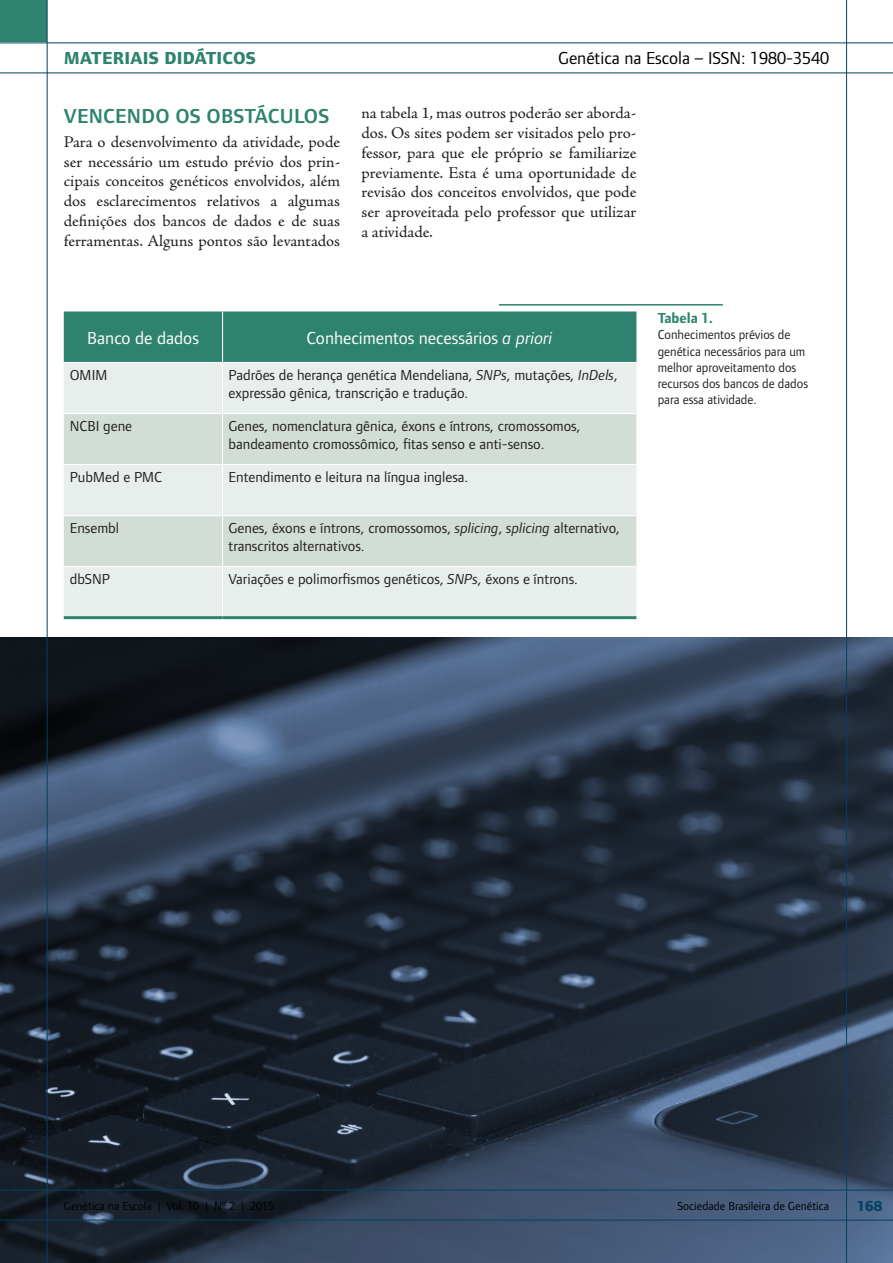
<style>
.page{position:relative;width:893px;height:1263px;background:#fff}
.page>*{position:absolute;margin:0;border:0;box-sizing:border-box;transform-origin:0 0}
.Subtítulo{font:600 21px "Foundry Form Sans";letter-spacing:.015em;color:#2e836e}
.t1{font:18px "Foundry Form Sans";color:#fff}
.t2{font:18px "Foundry Form Sans";color:#000}
.t3{font:800 18px "Foundry Form Sans";letter-spacing:.015em;color:#2e836e}
.Texto{font:16.5px/19.8px "Adobe Jenson Pro";color:#231f20;text-align:justify}
.t4{font:15px/18px "Foundry Form Sans";color:#231f20}
.Legenda{font:700 15px "Foundry Form Sans";color:#2e836e;scale:.96 1}
.t5{font:800 15px "Foundry Form Sans";color:#014260}
.Legenda-2{font:13.5px/16.2px "Foundry Form Sans";color:#231f20;scale:.96 1}
.t6{font:12px "Foundry Form Sans";color:#000}
.s1{font-style:italic}
</style>
<div class="page">
<div style="left:64px;top:311px;width:572px;height:51px;background:#2e836e"></div>
<div style="left:64px;top:363px;width:572px;height:253px;background:#e7eeeb"></div>
<svg style="left:64px;top:414px;width:572px;height:152px;background:#d9e2dd"></svg>
<hr style="left:222px;top:311px;width:1px;height:51px;background:#fff">
<hr style="left:222px;top:363px;width:1px;height:50px;background:#fff">
<hr style="left:64px;top:413px;width:159px;height:1px;background:#fff">
<hr style="left:223px;top:413px;width:413px;height:1px;background:#fff">
<hr style="left:222px;top:414px;width:1px;height:50px;background:#fff">
<hr style="left:64px;top:464px;width:159px;height:1px;background:#fff">
<hr style="left:223px;top:464px;width:413px;height:1px;background:#fff">
<hr style="left:222px;top:465px;width:1px;height:50px;background:#fff">
<hr style="left:64px;top:515px;width:159px;height:1px;background:#fff">
<hr style="left:223px;top:515px;width:413px;height:1px;background:#fff">
<hr style="left:222px;top:516px;width:1px;height:50px;background:#fff">
<hr style="left:64px;top:566px;width:159px;height:1px;background:#fff">
<hr style="left:223px;top:566px;width:413px;height:1px;background:#fff">
<hr style="left:222px;top:567px;width:1px;height:49px;background:#fff">
<hr style="left:64px;top:616px;width:159px;height:3px;background:#2e836e">
<hr style="left:223px;top:616px;width:413px;height:3px;background:#2e836e">
<hr style="left:499px;top:304px;width:224px;height:2px;background:#2e836e">
<img style="left:0;top:638px;width:893px;height:625px">
<div style="left:0;top:0;width:47px;height:42px;background:#2e836e"></div>
<hr style="left:47px;top:0;width:1px;height:1263px;background:#014260">
<hr style="left:846px;top:0;width:1px;height:1263px;background:#014260">
<hr style="left:0;top:1190px;width:893px;height:1px;background:#014260">
<hr style="left:0;top:1220px;width:893px;height:1px;background:#014260">
<hr style="left:0;top:43px;width:893px;height:1px;background:#014260">
<hr style="left:0;top:73px;width:893px;height:1px;background:#014260">
<p class="t3" style="left:64px;top:48px;width:194px">MATERIAIS DIDÁTICOS</p>
<p class="Subtítulo" style="left:64px;top:104px;width:267px">VENCENDO OS OBSTÁCULOS</p>
<p class="Texto" style="left:64px;top:132px;width:278px">Para o desenvolvimento da atividade, pode ser necessário um estudo prévio dos prin&shy;cipais conceitos genéticos envolvidos, além dos esclarecimentos relativos a algumas definições dos bancos de dados e de suas ferramentas. Alguns pontos são levantados</p>
<p class="t2" style="left:558px;top:48px;width:273px">Genética na Escola – ISSN: 1980-3540</p>
<p class="Texto" style="left:361px;top:103px;width:276px">na tabela 1, mas outros poderão ser aborda&shy;dos. Os sites podem ser visitados pelo pro&shy;fessor, para que ele próprio se familiarize previamente. Esta é uma oportunidade de revisão dos conceitos envolvidos, que pode ser aproveitada pelo professor que utilizar a atividade.</p>
<p class="t1" style="left:87px;top:328px;width:113px">Banco de dados</p>
<p class="t1" style="left:306px;top:328px;width:248px">Conhecimentos necessários <span class="s1">a priori</span></p>
<p class="t4" style="left:70px;top:366px;width:39px">OMIM</p>
<p class="t4" style="left:229px;top:366px;width:391px">Padrões de herança genética Mendeliana, <span class="s1">SNPs</span>, mutações, <span class="s1">InDels</span>, expressão gênica, transcrição e tradução.</p>
<p class="t4" style="left:70px;top:417px;width:64px">NCBI gene</p>
<p class="t4" style="left:229px;top:417px;width:354px">Genes, nomenclatura gênica, éxons e íntrons, cromossomos, bandeamento cromossômico, fitas senso e anti-senso.</p>
<p class="t4" style="left:70px;top:468px;width:94px">PubMed e PMC</p>
<p class="t4" style="left:229px;top:468px;width:241px">Entendimento e leitura na língua inglesa.</p>
<p class="t4" style="left:70px;top:519px;width:51px">Ensembl</p>
<p class="t4" style="left:229px;top:519px;width:393px">Genes, éxons e íntrons, cromossomos, <span class="s1">splicing</span>, <span class="s1">splicing</span> alternativo, transcritos alternativos.</p>
<p class="t4" style="left:70px;top:570px;width:42px">dbSNP</p>
<p class="t4" style="left:229px;top:570px;width:351px">Variações e polimorfismos genéticos, <span class="s1">SNPs</span>, éxons e íntrons.</p>
<p class="Legenda" style="left:658px;top:310px;width:59px">Tabela 1.</p>
<p class="Legenda-2" style="left:658px;top:327px;width:158px">Conhecimentos prévios de genética necessários para um melhor aproveitamento dos recursos dos bancos de dados para essa atividade.</p>
<p class="t6" style="left:64px;top:1199px;width:212px">Genética na Escola | Vol. 10 | Nº 2 | 2015</p>
<p class="t6" style="left:677px;top:1199px;width:153px">Sociedade Brasileira de Genética</p>
<p class="t5" style="left:857px;top:1197px;width:27px">168</p>
</div>
